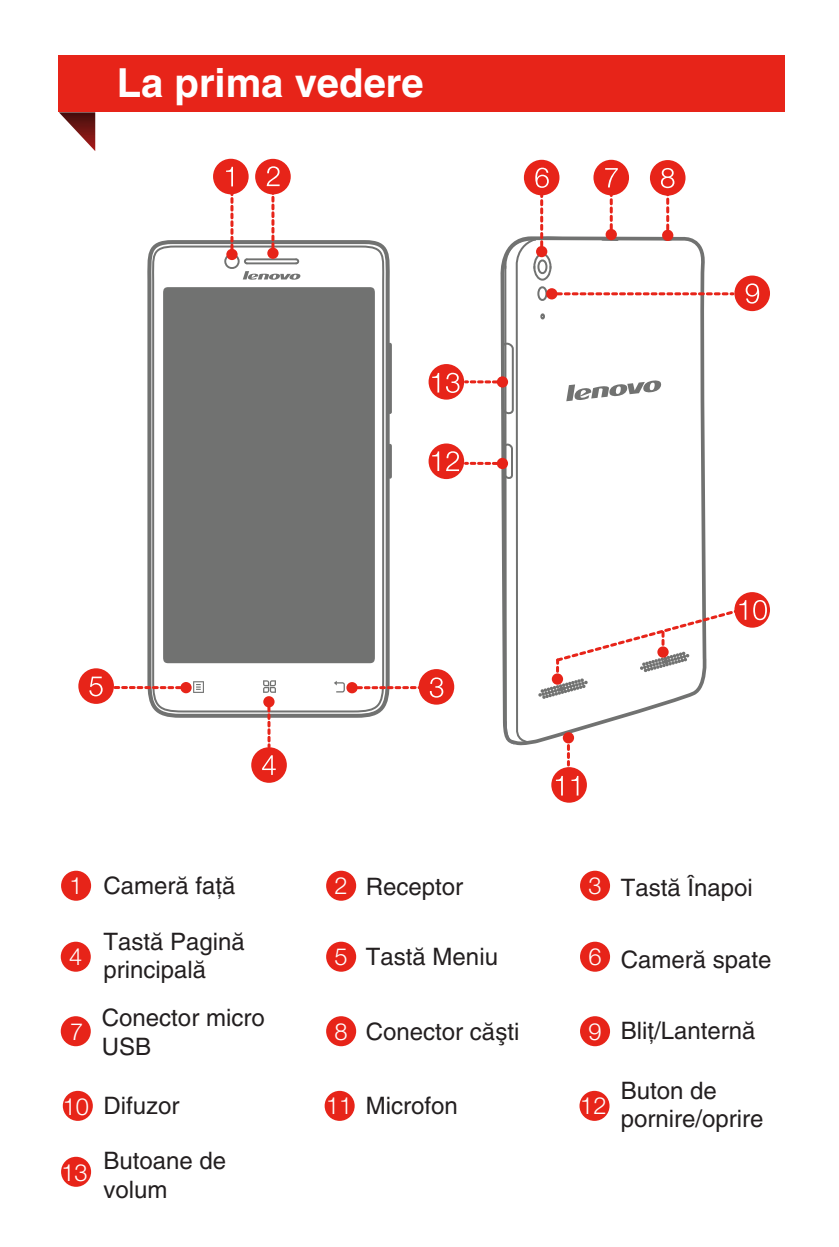
<style>
.page{position:relative;width:839px;height:1247px;background:#fff}
.page>*{position:absolute;margin:0;border:0;box-sizing:border-box;transform-origin:0 0}
.t1{font:700 40px "Helvetica CE";color:#fff}
.t2{font:24px/28.8px "Helvetica CE";color:#231f20}
.t3{font:300 23.6px "Helvetica Neue LT Std";color:#fff}
.s1{font-family:"Helvetica Neue LT Std";font-weight:300;font-size:23.6px;color:#fff}
</style>
<div class="page">
<svg style="left:59px;top:112px;width:36px;height:39px"></svg>
<div style="left:58px;top:55px;width:726px;height:56px;background:#e72419"></div>
<div style="left:580px;top:941px;width:30px;height:30px;background:#e72419;border-radius:50%"></div>
<div style="left:326px;top:941px;width:30px;height:30px;background:#e72419;border-radius:50%"></div>
<div style="left:61px;top:941px;width:30px;height:30px;background:#e72419;border-radius:50%"></div>
<svg style="left:499px;top:262px;width:207px;height:459px"></svg>
<svg style="left:514px;top:302px;width:149px;height:442px"></svg>
<hr style="left:504px;top:266px;width:2px;height:459px;background:#717271">
<svg style="left:503px;top:720px;width:13px;height:25px"></svg>
<svg style="left:566px;top:380px;width:95px;height:21px"></svg>
<svg style="left:539px;top:313px;width:7px;height:6px"></svg>
<div style="left:61px;top:1016px;width:30px;height:30px;background:#e72419;border-radius:50%"></div>
<div style="left:63px;top:1090px;width:30px;height:30px;background:#e72419;border-radius:50%"></div>
<div style="left:61px;top:1156px;width:30px;height:30px;background:#e72419;border-radius:50%"></div>
<div style="left:326px;top:1016px;width:30px;height:30px;background:#e72419;border-radius:50%"></div>
<div style="left:324px;top:1090px;width:30px;height:30px;background:#e72419;border-radius:50%"></div>
<div style="left:580px;top:1016px;width:30px;height:30px;background:#e72419;border-radius:50%"></div>
<div style="left:579px;top:1090px;width:30px;height:30px;background:#e72419;border-radius:50%"></div>
<svg style="left:146px;top:240px;width:247px;height:479px"></svg>
<svg style="left:150px;top:244px;width:238px;height:469px"></svg>
<svg style="left:388px;top:446px;width:4px;height:31px"></svg>
<svg style="left:388px;top:345px;width:4px;height:67px"></svg>
<svg style="left:193px;top:681px;width:11px;height:12px"></svg>
<svg style="left:196px;top:684px;width:5px;height:6px"></svg>
<svg style="left:334px;top:680px;width:11px;height:12px"></svg>
<svg style="left:263px;top:680px;width:13px;height:13px"></svg>
<div style="left:418px;top:669px;width:36px;height:35px;background:#e72419;border-radius:50%"></div>
<svg style="left:429px;top:677px;width:14px;height:20px"></svg>
<div style="left:213px;top:159px;width:35px;height:35px;background:#e72419;border-radius:50%"></div>
<div style="left:503px;top:443px;width:10px;height:36px;border:2px solid #717271;border-radius:4px"></div>
<svg style="left:465px;top:342px;width:49px;height:72px"></svg>
<div style="left:496px;top:376px;width:12px;height:11px;background:#e72419;border-radius:50%"></div>
<svg style="left:465px;top:462px;width:31px;height:3px"></svg>
<div style="left:496px;top:458px;width:12px;height:11px;background:#e72419;border-radius:50%"></div>
<div style="left:255px;top:159px;width:36px;height:35px;background:#e72419;border-radius:50%"></div>
<svg style="left:223px;top:166px;width:77px;height:114px"></svg>
<svg style="left:567px;top:743px;width:3px;height:22px"></svg>
<div style="left:562px;top:732px;width:12px;height:11px;background:#e72419;border-radius:50%"></div>
<svg style="left:114px;top:686px;width:66px;height:3px"></svg>
<div style="left:180px;top:682px;width:12px;height:11px;background:#e72419;border-radius:50%"></div>
<svg style="left:357px;top:686px;width:62px;height:3px"></svg>
<div style="left:346px;top:682px;width:11px;height:11px;background:#e72419;border-radius:50%"></div>
<svg style="left:267px;top:707px;width:3px;height:39px"></svg>
<div style="left:263px;top:696px;width:11px;height:11px;background:#e72419;border-radius:50%"></div>
<div style="left:251px;top:747px;width:36px;height:35px;background:#e72419;border-radius:50%"></div>
<svg style="left:262px;top:755px;width:14px;height:20px"></svg>
<div style="left:78px;top:668px;width:36px;height:36px;background:#e72419;border-radius:50%"></div>
<svg style="left:89px;top:676px;width:14px;height:20px"></svg>
<div style="left:524px;top:160px;width:35px;height:35px;background:#e72419;border-radius:50%"></div>
<div style="left:593px;top:160px;width:36px;height:35px;background:#e72419;border-radius:50%"></div>
<div style="left:650px;top:160px;width:35px;height:36px;background:#e72419;border-radius:50%"></div>
<svg style="left:502px;top:168px;width:231px;height:134px"></svg>
<div style="left:734px;top:275px;width:36px;height:36px;background:#e72419;border-radius:50%"></div>
<svg style="left:745px;top:283px;width:14px;height:21px"></svg>
<div style="left:734px;top:592px;width:36px;height:35px;background:#e72419;border-radius:50%"></div>
<svg style="left:536px;top:600px;width:210px;height:100px"></svg>
<svg style="left:753px;top:600px;width:13px;height:20px"></svg>
<div style="left:551px;top:767px;width:36px;height:35px;background:#e72419;border-radius:50%"></div>
<svg style="left:556px;top:776px;width:7px;height:19px"></svg>
<svg style="left:571px;top:776px;width:7px;height:19px"></svg>
<div style="left:428px;top:443px;width:36px;height:36px;background:#e72419;border-radius:50%"></div>
<svg style="left:432px;top:451px;width:7px;height:20px"></svg>
<svg style="left:446px;top:451px;width:13px;height:20px"></svg>
<div style="left:428px;top:364px;width:36px;height:35px;background:#e72419;border-radius:50%"></div>
<svg style="left:432px;top:373px;width:7px;height:19px"></svg>
<svg style="left:446px;top:373px;width:13px;height:20px"></svg>
<div style="left:61px;top:870px;width:30px;height:30px;background:#e72419;border-radius:50%"></div>
<div style="left:326px;top:870px;width:30px;height:30px;background:#e72419;border-radius:50%"></div>
<div style="left:580px;top:870px;width:30px;height:30px;background:#e72419;border-radius:50%"></div>
<h1 class="t1" style="left:117px;top:60px;width:308px">La prima vedere</h1>
<p class="t3" style="left:69px;top:871px;width:15px">1</p>
<p class="t3" style="left:334px;top:871px;width:15px">2</p>
<p class="t2" style="left:588px;top:873px;width:166px"><span class="s1">3</span> Tastă Înapoi</p>
<p class="t2" style="left:103px;top:871px;width:134px">Cameră faţă</p>
<p class="t2" style="left:366px;top:871px;width:99px">Receptor</p>
<p class="t2" style="left:103px;top:926px;width:143px">Tastă Pagină principală</p>
<p class="t2" style="left:366px;top:942px;width:134px">Tastă Meniu</p>
<p class="t3" style="left:69px;top:942px;width:15px">4</p>
<p class="t3" style="left:334px;top:942px;width:15px">5</p>
<p class="t3" style="left:588px;top:942px;width:15px">6</p>
<p class="t3" style="left:70px;top:1017px;width:15px">7</p>
<p class="t2" style="left:102px;top:1003px;width:164px">Conector micro<br>USB</p>
<p class="t3" style="left:63px;top:1092px;width:28px">10</p>
<p class="t3" style="left:61px;top:1157px;width:28px">13</p>
<p class="t2" style="left:103px;top:1091px;width:78px">Difuzor</p>
<p class="t2" style="left:103px;top:1146px;width:124px">Butoane de volum</p>
<p class="t3" style="left:334px;top:1017px;width:15px">8</p>
<p class="t2" style="left:366px;top:1017px;width:155px">Conector căşti</p>
<p class="t3" style="left:326px;top:1091px;width:28px">11</p>
<p class="t2" style="left:366px;top:1091px;width:94px">Microfon</p>
<p class="t3" style="left:588px;top:1017px;width:15px">9</p>
<p class="t3" style="left:580px;top:1091px;width:28px">12</p>
<p class="t2" style="left:620px;top:945px;width:152px">Cameră spate</p>
<p class="t2" style="left:620px;top:1016px;width:136px">Bliţ/Lanternă</p>
<p class="t2" style="left:620px;top:1075px;width:144px">Buton de pornire/oprire</p>
</div>
